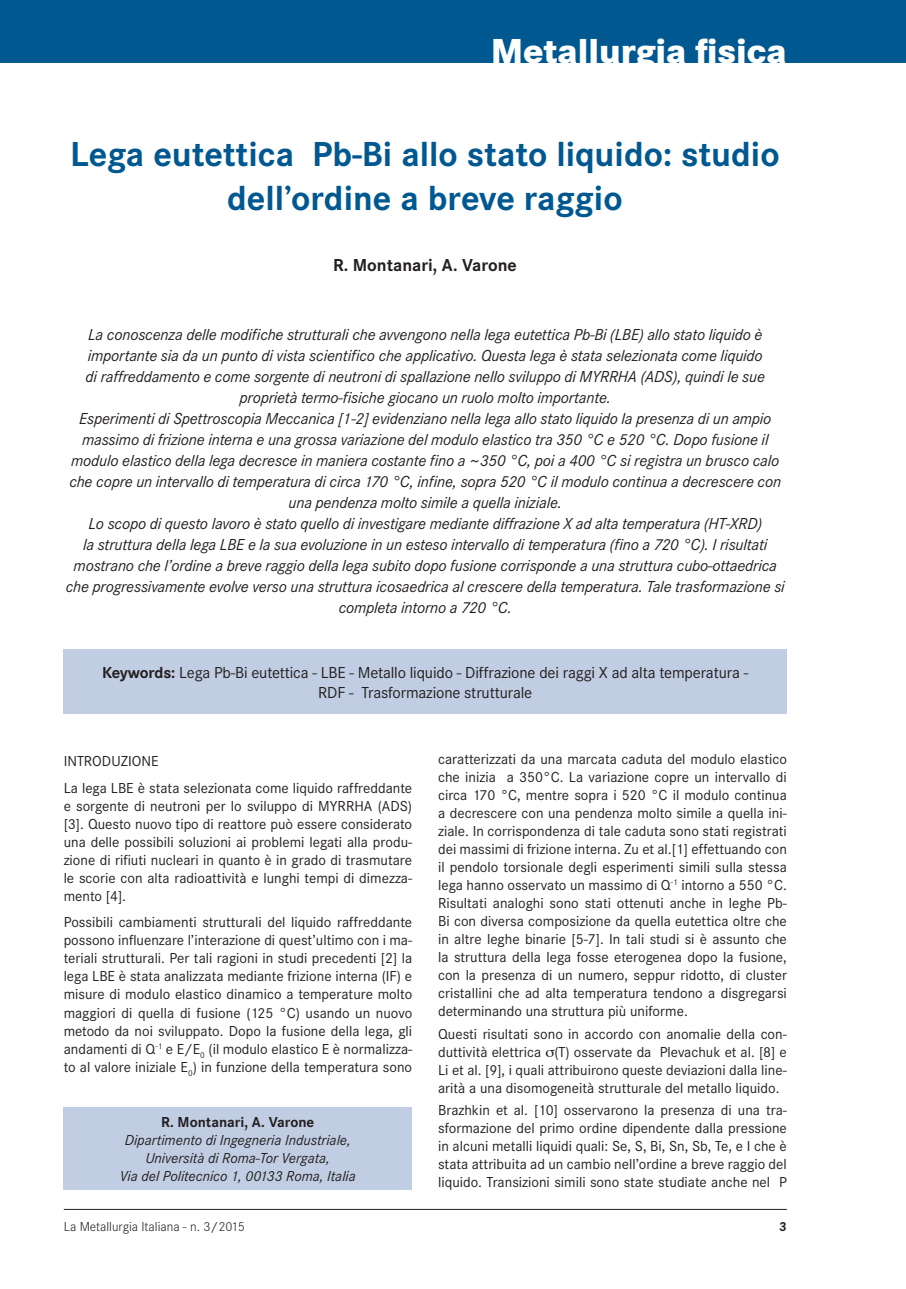
<style>
.page{position:relative;width:906px;height:1289px;background:#fff}
.page>*{position:absolute;margin:0;border:0;box-sizing:border-box;transform-origin:0 0}
.t1{font:700 36px/43.2px "Corporate S";color:#005890;text-align:center}
.t2{font:800 36px "Corporate S";color:#fff}
.t3{font:700 18px "Corporate S";color:#231f20}
.t4{font:italic 16.5px/21px "Corporate S";letter-spacing:-.01em;color:#231f20;text-align:center}
.t5{font:16.5px/19.8px "Corporate S";letter-spacing:-.01em;color:#231f20;text-align:center}
.t6{font:15px/18px "Corporate S";color:#231f20;text-align:justify}
.t7{font:italic 15px/18px "Corporate S";color:#231f20;text-align:center}
.t8{font:700 15px "Corporate S";color:#231f20}
.t9{font:300 13.5px "Corporate S";color:#231f20}
.t10{font:700 13.5px "Corporate S";color:#231f20}
.s1{font-weight:700}
</style>
<div class="page">
<hr style="left:64px;top:1208px;width:723px;height:1px;background:#231f20">
<div style="left:0;top:0;width:906px;height:62px;background:#005890"></div>
<div style="left:63px;top:1107px;width:349px;height:82px;background:#c1cde2"></div>
<div style="left:64px;top:649px;width:722px;height:65px;background:#c1cde2"></div>
<h1 class="t2" style="left:491px;top:30px;width:298px">Metallurgia fisica</h1>
<h1 class="t1" style="left:70px;top:133px;width:711px">Lega eutettica Pb-Bi allo stato liquido: studio dell’ordine a breve raggio</h1>
<p class="t3" style="left:333px;top:254px;width:185px">R. Montanari, A. Varone</p>
<p class="t4" style="left:66px;top:324px;width:720px">La conoscenza delle modifiche strutturali che avvengono nella lega eutettica Pb-Bi (LBE) allo stato liquido è importante sia da un punto di vista scientifico che applicativo. Questa lega è stata selezionata come liquido<br>di raffreddamento e come sorgente di neutroni di spallazione nello sviluppo di MYRRHA (ADS), quindi le sue proprietà termo-fisiche giocano un ruolo molto importante.<br>Esperimenti di Spettroscopia Meccanica [1-2] evidenziano nella lega allo stato liquido la presenza di un ampio massimo di frizione interna e una grossa variazione del modulo elastico tra 350 °C e 520 °C. Dopo fusione il modulo elastico della lega decresce in maniera costante fino a ~350 °C, poi a 400 °C si registra un brusco calo che copre un intervallo di temperatura di circa 170 °C, infine, sopra 520 °C il modulo continua a decrescere con una pendenza molto simile a quella iniziale.<br>Lo scopo di questo lavoro è stato quello di investigare mediante diffrazione X ad alta temperatura (HT-XRD)<br>la struttura della lega LBE e la sua evoluzione in un esteso intervallo di temperatura (fino a 720 °C). I risultati mostrano che l’ordine a breve raggio della lega subito dopo fusione corrisponde a una struttura cubo-ottaedrica che progressivamente evolve verso una struttura icosaedrica al crescere della temperatura. Tale trasformazione si completa intorno a 720 °C.</p>
<p class="t5" style="left:102px;top:663px;width:647px"><span class="s1">Keywords:</span> Lega Pb-Bi eutettica - LBE - Metallo liquido - Diffrazione dei raggi X ad alta temperatura -<br>RDF - Trasformazione strutturale</p>
<p class="t6" style="left:64px;top:748px;width:350px;line-height:26.5px">INTRODUZIONE<br>La lega LBE è stata selezionata come liquido raffreddante</p>
<p class="t6" style="left:64px;top:797px;width:350px">e sorgente di neutroni per lo sviluppo di MYRRHA (ADS) [3]. Questo nuovo tipo di reattore può essere considerato una delle possibili soluzioni ai problemi legati alla produ&shy;zione di rifiuti nucleari in quanto è in grado di trasmutare le scorie con alta radioattività e lunghi tempi di dimezza&shy;mento [4].</p>
<p class="t6" style="left:64px;top:913px;width:350px">Possibili cambiamenti strutturali del liquido raffreddante possono influenzare l’interazione di quest’ultimo con i ma&shy;teriali strutturali. Per tali ragioni in studi precedenti [2] la lega LBE è stata analizzata mediante frizione interna (IF) e misure di modulo elastico dinamico a temperature molto maggiori di quella di fusione (125 °C) usando un nuovo metodo da noi sviluppato. Dopo la fusione della lega, gli andamenti di Q<sup>-1</sup> e E/E<sub>0</sub> (il modulo elastico E è normalizza&shy;to al valore iniziale E<sub>0</sub>) in funzione della temperatura sono</p>
<p class="t8" style="left:161px;top:1113px;width:155px">R. Montanari, A. Varone</p>
<p class="t7" style="left:120px;top:1131px;width:237px">Dipartimento di Ingegneria Industriale,<br>Università di Roma-Tor Vergata,<br>Via del Politecnico 1, 00133 Roma, Italia</p>
<p class="t6" style="left:438px;top:750px;width:350px">caratterizzati da una marcata caduta del modulo elastico che inizia a 350°C. La variazione copre un intervallo di circa 170 °C, mentre sopra i 520 °C il modulo continua a decrescere con una pendenza molto simile a quella ini&shy;ziale. In corrispondenza di tale caduta sono stati registrati dei massimi di frizione interna. Zu et al.[1] effettuando con il pendolo torsionale degli esperimenti simili sulla stessa lega hanno osservato un massimo di Q<sup>-1</sup> intorno a 550 °C.<br>Risultati analoghi sono stati ottenuti anche in leghe Pb-Bi con diversa composizione da quella eutettica oltre che in altre leghe binarie [5-7]. In tali studi si è assunto che la struttura della lega fosse eterogenea dopo la fusione, con la presenza di un numero, seppur ridotto, di cluster cristallini che ad alta temperatura tendono a disgregarsi determinando una struttura più uniforme.</p>
<p class="t6" style="left:438px;top:1024px;width:350px">Questi risultati sono in accordo con anomalie della con&shy;duttività elettrica ▲(T) osservate da Plevachuk et al. [8] e Li et al. [9], i quali attribuirono queste deviazioni dalla line&shy;arità a una disomogeneità strutturale del metallo liquido.</p>
<p class="t6" style="left:438px;top:1100px;width:350px">Brazhkin et al. [10] osservarono la presenza di una tra&shy;sformazione del primo ordine dipendente dalla pressione in alcuni metalli liquidi quali: Se, S, Bi, Sn, Sb, Te, e I che è stata attribuita ad un cambio nell’ordine a breve raggio del liquido. Transizioni simili sono state studiate anche nel P</p>
<p class="t9" style="left:64px;top:1218px;width:182px">La Metallurgia Italiana - n. 3/2015</p>
<p class="t10" style="left:779px;top:1218px;width:9px">3</p>
</div>
